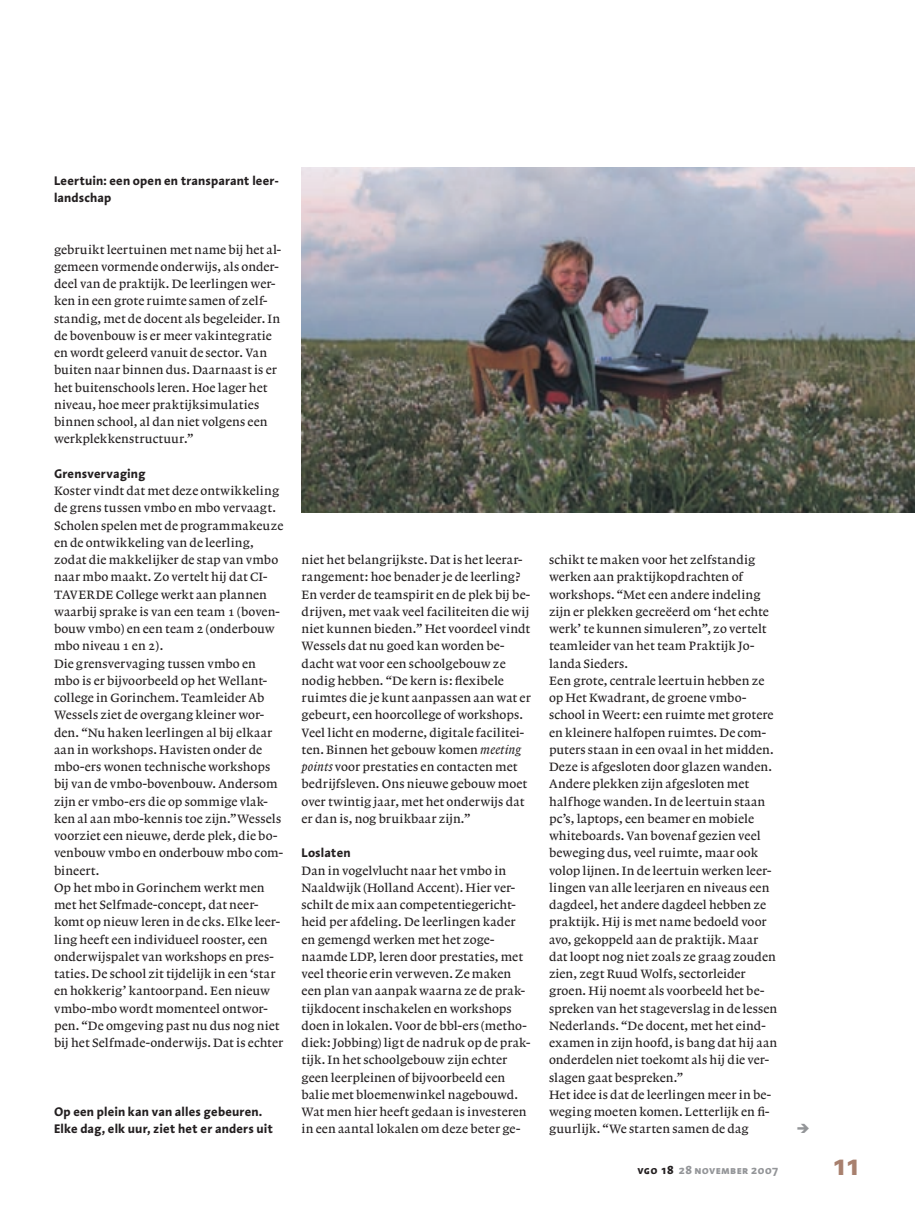
<style>
.page{position:relative;width:915px;height:1212px;background:#fff}
.page>*{position:absolute;margin:0;border:0;box-sizing:border-box;transform-origin:0 0}
.t1{font:700 30px "Linotype Aroma";color:#a8806e}
.t2{font:500 12.75px/17.2px "Lexicon No 1 Roman A";letter-spacing:.01em;color:#231f20}
.t3{font:700 12.75px/17.2px "Linotype Aroma";letter-spacing:.01em;color:#231f20}
.t4{font:700 12px "Linotype Aroma SC";letter-spacing:.02em;color:#939598}
.s1{font-family:"Lexicon No 1 Italic A"}
.s2{color:#231f20}
</style>
<div class="page">
<img style="left:301px;top:167px;width:613px;height:345px">
<p class="t3" style="left:54px;top:171px;width:226px">Leertuin: een open en transparant leer&shy;landschap</p>
<p class="t2" style="left:54px;top:241px;width:228px">gebruikt leertuinen met name bij het al&shy;gemeen vormende onderwijs, als onder&shy;deel van de praktijk. De leerlingen wer&shy;ken in een grote ruimte samen of zelf&shy;standig, met de docent als begeleider. In de bovenbouw is er meer vakintegratie en wordt geleerd vanuit de sector. Van buiten naar binnen dus. Daarnaast is er het buitenschools leren. Hoe lager het niveau, hoe meer praktijksimulaties binnen school, al dan niet volgens een werkplekkenstructuur.”</p>
<p class="t3" style="left:54px;top:464px;width:93px">Grensvervaging</p>
<p class="t2" style="left:54px;top:482px;width:231px">Koster vindt dat met deze ontwikkeling de grens tussen vmbo en mbo vervaagt.<br>Scholen spelen met de programmakeuze en de ontwikkeling van de leerling, zodat die makkelijker de stap van vmbo naar mbo maakt. Zo vertelt hij dat CI-TAVERDE College werkt aan plannen waarbij sprake is van een team 1 (boven&shy;bouw vmbo) en een team 2 (onderbouw mbo niveau 1 en 2).<br>Die grensvervaging tussen vmbo en mbo is er bijvoorbeeld op het Wellant&shy;college in Gorinchem. Teamleider Ab Wessels ziet de overgang kleiner wor&shy;den. “Nu haken leerlingen al bij elkaar aan in workshops. Havisten onder de mbo-ers wonen technische workshops bij van de vmbo-bovenbouw. Andersom zijn er vmbo-ers die op sommige vlak&shy;ken al aan mbo-kennis toe zijn.”Wessels voorziet een nieuwe, derde plek, die bo&shy;venbouw vmbo en onderbouw mbo com&shy;bineert.<br>Op het mbo in Gorinchem werkt men met het Selfmade-concept, dat neer&shy;komt op nieuw leren in de cks. Elke leer&shy;ling heeft een individueel rooster, een onderwijspalet van workshops en pres&shy;taties. De school zit tijdelijk in een ‘star en hokkerig’ kantoorpand. Een nieuw vmbo-mbo wordt momenteel ontwor&shy;pen. “De omgeving past nu dus nog niet bij het Selfmade-onderwijs. Dat is echter</p>
<p class="t3" style="left:54px;top:1103px;width:220px">Op een plein kan van alles gebeuren.<br>Elke dag, elk uur, ziet het er anders uit</p>
<p class="t2" style="left:301px;top:551px;width:231px">niet het belangrijkste. Dat is het leerar&shy;rangement: hoe benader je de leerling?<br>En verder de teamspirit en de plek bij be&shy;drijven, met vaak veel faciliteiten die wij niet kunnen bieden.” Het voordeel vindt Wessels dat nu goed kan worden be&shy;dacht wat voor een schoolgebouw ze nodig hebben. “De kern is: flexibele ruimtes die je kunt aanpassen aan wat er gebeurt, een hoorcollege of workshops.<br>Veel licht en moderne, digitale facilitei&shy;ten. Binnen het gebouw komen <span class="s1">meeting points</span> voor prestaties en contacten met bedrijfsleven. Ons nieuwe gebouw moet over twintig jaar, met het onderwijs dat er dan is, nog bruikbaar zijn.”</p>
<p class="t3" style="left:301px;top:844px;width:51px">Loslaten</p>
<p class="t2" style="left:301px;top:862px;width:230px">Dan in vogelvlucht naar het vmbo in Naaldwijk (Holland Accent). Hier ver&shy;schilt de mix aan competentiegericht&shy;heid per afdeling. De leerlingen kader en gemengd werken met het zoge&shy;naamde LDP, leren door prestaties, met veel theorie erin verweven. Ze maken een plan van aanpak waarna ze de prak&shy;tijkdocent inschakelen en workshops doen in lokalen. Voor de bbl-ers (metho&shy;diek: Jobbing) ligt de nadruk op de prak&shy;tijk. In het schoolgebouw zijn echter geen leerpleinen of bijvoorbeeld een balie met bloemenwinkel nagebouwd.<br>Wat men hier heeft gedaan is investeren in een aantal lokalen om deze beter ge-</p>
<p class="t2" style="left:549px;top:551px;width:230px">schikt te maken voor het zelfstandig werken aan praktijkopdrachten of workshops. “Met een andere indeling zijn er plekken gecreëerd om ‘het echte werk’ te kunnen simuleren”, zo vertelt teamleider van het team Praktijk Jo&shy;landa Sieders.<br>Een grote, centrale leertuin hebben ze op Het Kwadrant, de groene vmbo&shy;school in Weert: een ruimte met grotere en kleinere halfopen ruimtes. De com&shy;puters staan in een ovaal in het midden.<br>Deze is afgesloten door glazen wanden.<br>Andere plekken zijn afgesloten met halfhoge wanden. In de leertuin staan pc’s, laptops, een beamer en mobiele whiteboards. Van bovenaf gezien veel beweging dus, veel ruimte, maar ook volop lijnen. In de leertuin werken leer&shy;lingen van alle leerjaren en niveaus een dagdeel, het andere dagdeel hebben ze praktijk. Hij is met name bedoeld voor avo, gekoppeld aan de praktijk. Maar dat loopt nog niet zoals ze graag zouden zien, zegt Ruud Wolfs, sectorleider groen. Hij noemt als voorbeeld het be&shy;spreken van het stageverslag in de lessen Nederlands. “De docent, met het eind&shy;examen in zijn hoofd, is bang dat hij aan onderdelen niet toekomt als hij die ver&shy;slagen gaat bespreken.”<br>Het idee is dat de leerlingen meer in be&shy;weging moeten komen. Letterlijk en fi&shy;guurlijk. “We starten samen de dag</p>
<p class="t4" style="left:637px;top:1162px;width:142px"><span class="s2">vgo 18</span> 28 november 2007</p>
<h1 class="t1" style="left:831px;top:1144px;width:31px">11</h1>
</div>
